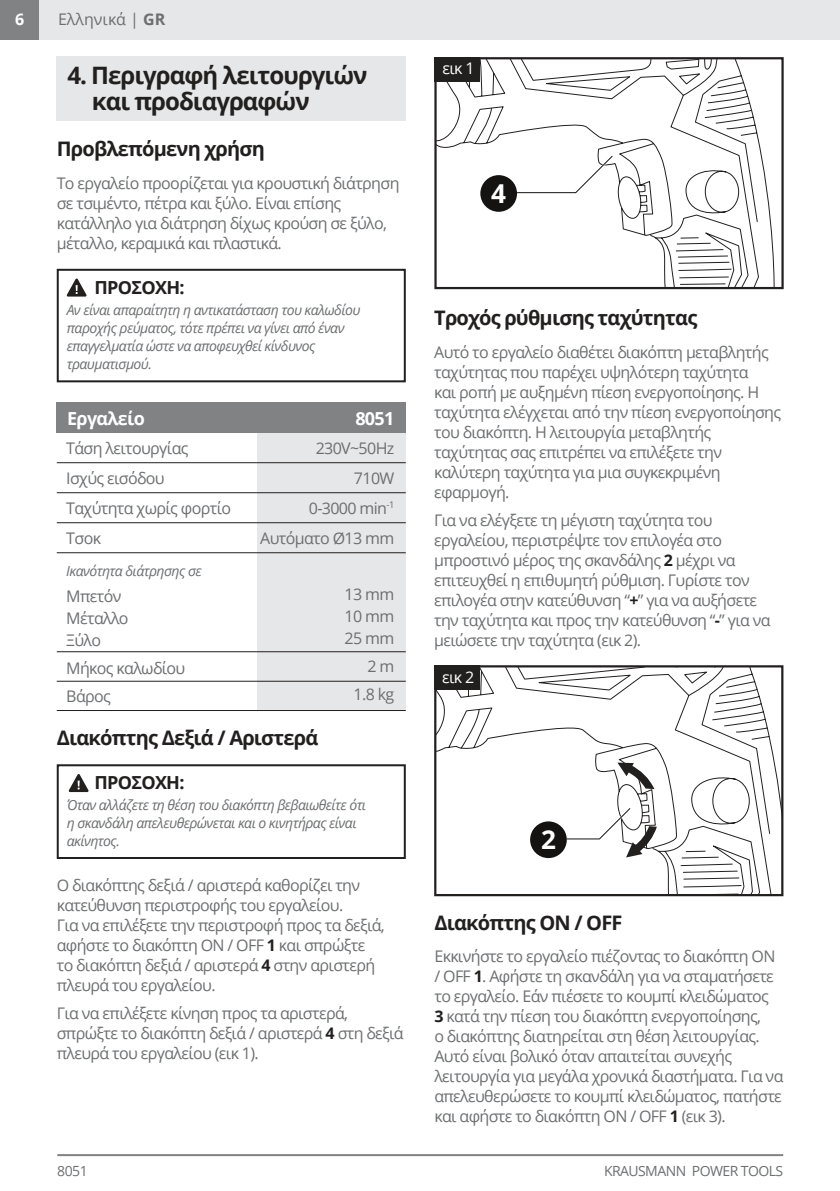
<style>
.page{position:relative;width:840px;height:1191px;background:#fff}
.page>*{position:absolute;margin:0;border:0;box-sizing:border-box;transform-origin:0 0}
.t1{font:700 26px "Open Sans";color:#fff}
.t2{font:700 24px/26px "Open Sans";letter-spacing:-.04em;color:#221f1f}
.t3{font:700 20px "Open Sans";letter-spacing:-.04em;color:#221f1f}
.t4{font:700 18px "Open Sans";letter-spacing:-.04em;color:#221f1f}
.t5{font:700 18px "Open Sans";letter-spacing:-.04em;color:#fff}
.t6{font:16px/20px "Open Sans";letter-spacing:-.04em;color:#6c6e70}
.t7{font:16px "Open Sans";color:#6c6e70}
.t8{font:16px "Open Sans";letter-spacing:-.04em;color:#fff}
.t9{font:700 16px "Open Sans";color:#fff}
.t10{font:italic 14px/18px "Open Sans";letter-spacing:-.04em;color:#6c6e70}
.t11{font:14px "Open Sans";letter-spacing:-.04em;color:#6c6e70}
.s1{font-weight:700}
.s2{font-weight:700;color:#221f1f}
</style>
<div class="page">
<div style="left:0;top:0;width:40px;height:40px;background:#808284"></div>
<hr style="left:57px;top:1154px;width:725px;height:2px;background:#808284">
<svg style="left:437px;top:668px;width:343px;height:225px"></svg>
<div style="left:434px;top:665px;width:349px;height:231px;border:2px solid #221f1f"></div>
<div style="left:530px;top:821px;width:36px;height:37px;background:#141312;border-radius:50%"></div>
<svg style="left:617px;top:762px;width:37px;height:27px"></svg>
<svg style="left:564px;top:805px;width:92px;height:52px"></svg>
<svg style="left:437px;top:60px;width:338px;height:226px"></svg>
<div style="left:434px;top:57px;width:349px;height:232px;border:2px solid #221f1f"></div>
<svg style="left:514px;top:153px;width:100px;height:42px"></svg>
<div style="left:480px;top:175px;width:36px;height:37px;background:#141312;border-radius:50%"></div>
<div style="left:40px;top:0;width:799px;height:40px;background:#e6e7e8"></div>
<div style="left:57px;top:269px;width:348px;height:113px;border:2px solid #221f1f"></div>
<svg style="left:66px;top:278px;width:21px;height:18px"></svg>
<div style="left:257px;top:433px;width:148px;height:278px;background:#e6e7e8"></div>
<div style="left:57px;top:403px;width:348px;height:30px;background:#808284"></div>
<hr style="left:57px;top:462px;width:348px;height:1px;background:#221f1f">
<hr style="left:57px;top:492px;width:348px;height:1px;background:#221f1f">
<hr style="left:57px;top:522px;width:348px;height:1px;background:#221f1f">
<hr style="left:57px;top:552px;width:348px;height:1px;background:#221f1f">
<hr style="left:57px;top:680px;width:348px;height:1px;background:#221f1f">
<hr style="left:57px;top:651px;width:348px;height:1px;background:#221f1f">
<hr style="left:57px;top:710px;width:348px;height:1px;background:#221f1f">
<div style="left:57px;top:764px;width:348px;height:95px;border:2px solid #221f1f"></div>
<svg style="left:68px;top:774px;width:21px;height:18px"></svg>
<div style="left:434px;top:57px;width:46px;height:24px;background:#221f1f"></div>
<div style="left:434px;top:665px;width:45px;height:24px;background:#221f1f"></div>
<div style="left:57px;top:57px;width:348px;height:64px;background:#e6e7e8"></div>
<p class="t9" style="left:15px;top:13px;width:11px">6</p>
<p class="t7" style="left:58px;top:8px;width:109px">Ελληνικά | <span class="s1">GR</span></p>
<h2 class="t2" style="left:92px;top:62px;width:277px;text-indent:-24px">4. Περιγραφή λειτουργιών και προδιαγραφών</h2>
<p class="t3" style="left:57px;top:135px;width:209px">Προβλεπόμενη χρήση</p>
<p class="t6" style="left:57px;top:175px;width:344px">Tο εργαλείο προορίζεται για κρουστική διάτρηση σε τσιμέντο, πέτρα και ξύλο. Είναι επίσης κατάλληλο για διάτρηση δίχως κρούση σε ξύλο, μέταλλο, κεραμικά και πλαστικά.</p>
<p class="t4" style="left:94px;top:274px;width:91px">ΠΡΟΣΟΧΗ:</p>
<p class="t10" style="left:67px;top:300px;width:295px">Αν είναι απαραίτητη η αντικατάσταση του καλωδίου παροχής ρεύματος, τότε πρέπει να γίνει από έναν επαγγελματία ώστε να αποφευχθεί κίνδυνος τραυματισμού.</p>
<p class="t5" style="left:67px;top:405px;width:79px">Εργαλείο</p>
<p class="t5" style="left:355px;top:411px;width:40px">8051</p>
<p class="t6" style="left:66px;top:432px;width:166px;line-height:30px">Τάση λειτουργίας<br>Ισχύς εισόδου<br>Ταχύτητα χωρίς φορτίο<br>Τσοκ</p>
<p class="t10" style="left:66px;top:561px;width:137px">Ικανότητα διάτρησης σε</p>
<p class="t6" style="left:66px;top:584px;width:64px;line-height:22px">Μπετόν<br>Μέταλλο<br>Ξύλο</p>
<p class="t6" style="left:66px;top:653px;width:120px;line-height:28px">Μήκος καλωδίου<br>Βάρος</p>
<p class="t6" style="left:260px;top:434px;width:135px;line-height:30px;text-align:right">230V~50Hz<br>710W<br>0-3000 min<sup>-1<br></sup>Αυτόματο Ø13 mm</p>
<p class="t6" style="left:344px;top:582px;width:51px;line-height:22px;text-align:justify">13 mm 10 mm 25 mm</p>
<p class="t6" style="left:353px;top:651px;width:42px;line-height:28px;text-align:right">2 m<br>1.8 kg</p>
<p class="t3" style="left:57px;top:724px;width:263px">Διακόπτης Δεξιά / Αριστερά</p>
<p class="t4" style="left:94px;top:770px;width:91px">ΠΡΟΣΟΧΗ:</p>
<p class="t10" style="left:67px;top:795px;width:301px">Όταν αλλάζετε τη θέση του διακόπτη βεβαιωθείτε ότι η σκανδάλη απελευθερώνεται και ο κινητήρας είναι ακίνητος.</p>
<p class="t6" style="left:57px;top:874px;width:329px">Ο διακόπτης δεξιά / αριστερά καθορίζει την κατεύθυνση περιστροφής του εργαλείου.<br>Για να επιλέξετε την περιστροφή προς τα δεξιά, αφήστε το διακόπτη ON / OFF <span class="s2">1</span> και σπρώξτε το διακόπτη δεξιά / αριστερά <span class="s2">4</span> στην αριστερή πλευρά του εργαλείου.</p>
<p class="t6" style="left:57px;top:1002px;width:348px">Για να επιλέξετε κίνηση προς τα αριστερά, σπρώξτε το διακόπτη δεξιά / αριστερά <span class="s2">4</span> στη δεξιά πλευρά του εργαλείου (εικ 1).</p>
<p class="t8" style="left:442px;top:58px;width:34px">εικ 1</p>
<h1 class="t1" style="left:491px;top:183px;width:16px">4</h1>
<p class="t3" style="left:434px;top:303px;width:264px">Τροχός ρύθμισης ταχύτητας</p>
<p class="t6" style="left:434px;top:342px;width:348px">Αυτό το εργαλείο διαθέτει διακόπτη μεταβλητής ταχύτητας που παρέχει υψηλότερη ταχύτητα<br>και ροπή με αυξημένη πίεση ενεργοποίησης. Η ταχύτητα ελέγχεται από την πίεση ενεργοποίησης του διακόπτη. Η λειτουργία μεταβλητής ταχύτητας σας επιτρέπει να επιλέξετε την καλύτερη ταχύτητα για μια συγκεκριμένη εφαρμογή.</p>
<p class="t6" style="left:434px;top:510px;width:338px">Για να ελέγξετε τη μέγιστη ταχύτητα του εργαλείου, περιστρέψτε τον επιλογέα στο μπροστινό μέρος της σκανδάλης <span class="s2">2</span> μέχρι να επιτευχθεί η επιθυμητή ρύθμιση. Γυρίστε τον επιλογέα στην κατεύθυνση “<span class="s2">+</span>” για να αυξήσετε την ταχύτητα και προς την κατεύθυνση “<span class="s2">-</span>” για να μειώσετε την ταχύτητα (εικ 2).</p>
<p class="t8" style="left:442px;top:666px;width:34px">εικ 2</p>
<h1 class="t1" style="left:540px;top:829px;width:16px">2</h1>
<p class="t3" style="left:434px;top:908px;width:189px">Διακόπτης ON / OFF</p>
<p class="t6" style="left:434px;top:945px;width:350px">Εκκινήστε το εργαλείο πιέζοντας το διακόπτη ON / OFF <span class="s2">1</span>. Αφήστε τη σκανδάλη για να σταματήσετε το εργαλείο. Εάν πιέσετε το κουμπί κλειδώματος<br><span class="s2">3</span> κατά την πίεση του διακόπτη ενεργοποίησης,<br>ο διακόπτης διατηρείται στη θέση λειτουργίας.<br>Αυτό είναι βολικό όταν απαιτείται συνεχής λειτουργία για μεγάλα χρονικά διαστήματα. Για να απελευθερώσετε το κουμπί κλειδώματος, πατήστε και αφήστε το διακόπτη ON / OFF <span class="s2">1</span> (εικ 3).</p>
<p class="t11" style="left:57px;top:1163px;width:32px">8051</p>
<p class="t11" style="left:603px;top:1163px;width:181px">KRAUSMANN POWER TOOLS</p>
</div>
